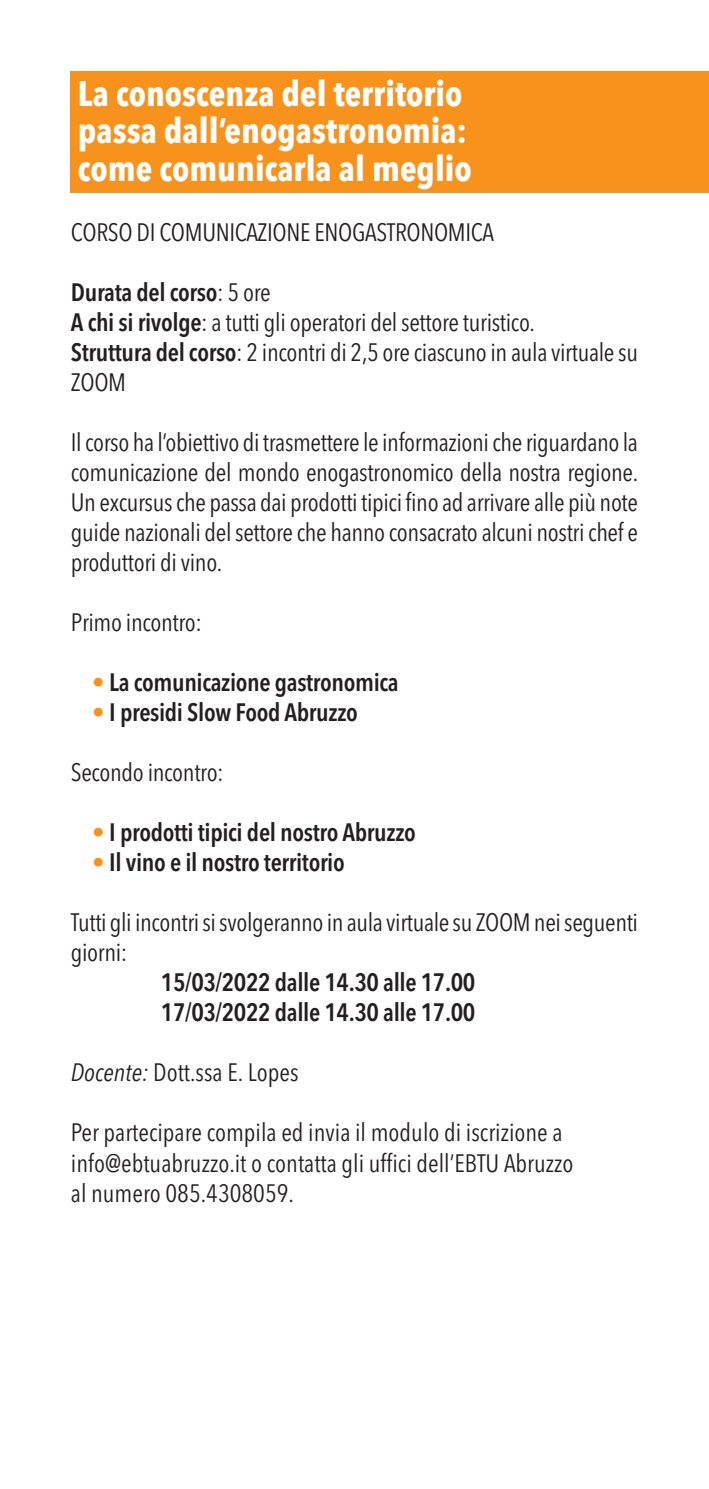
<style>
.page{position:relative;width:709px;height:1489px;background:#fff}
.page>*{position:absolute;margin:0;border:0;box-sizing:border-box;transform-origin:0 0}
.t1{font:700 35px/37.5px "Avenir Next Condensed";color:#fff}
.t2{font:25px/30px "Avenir Next Condensed";letter-spacing:-.015em;color:#231f20}
.t3{font:600 25px/30px "Avenir Next Condensed";letter-spacing:-.015em;color:#231f20}
.s1{font-weight:600}
.s2{font-weight:400;color:#f7931d}
.s3{font-style:italic}
</style>
<div class="page">
<div style="left:71px;top:71px;width:638px;height:121px;background:#f7931d"></div>
<h1 class="t1" style="left:78px;top:75px;width:395px">La conoscenza del territorio passa dall’enogastronomia: come comunicarla al meglio</h1>
<p class="t2" style="left:71px;top:217px;width:424px">CORSO DI COMUNICAZIONE ENOGASTRONOMICA</p>
<p class="t2" style="left:71px;top:277px;width:568px"><span class="s1">Durata del corso</span>: 5 ore<br><span class="s1">A chi si rivolge</span>: a tutti gli operatori del settore turistico.<br><span class="s1">Struttura del corso</span>: 2 incontri di 2,5 ore ciascuno in aula virtuale su ZOOM</p>
<p class="t2" style="left:71px;top:427px;width:568px;text-align:justify">Ilcorso ha l’obiettivo di trasmettere le informazioniche riguardano la comunicazione del mondo enogastronomico della nostra regione.<br>Un excursusche passa dai prodotti tipici fino ad arrivare alle più note guide nazionali del settore che hanno consacrato alcuni nostri chef e produttori di vino.</p>
<p class="t2" style="left:71px;top:607px;width:133px">Primo incontro:</p>
<p class="t3" style="left:92px;top:667px;width:308px"><span class="s2">•</span> La comunicazione gastronomica</p>
<p class="t3" style="left:92px;top:697px;width:267px"><span class="s2">•</span> I presidi Slow Food Abruzzo</p>
<p class="t2" style="left:71px;top:757px;width:154px">Secondo incontro:</p>
<p class="t3" style="left:92px;top:817px;width:325px"><span class="s2">•</span> I prodotti tipici del nostro Abruzzo</p>
<p class="t3" style="left:92px;top:847px;width:254px"><span class="s2">•</span> Il vino e il nostro territorio</p>
<p class="t2" style="left:71px;top:907px;width:568px">Tutti gli incontrisisvolgeranno in aula virtuale su ZOOMneiseguenti giorni:</p>
<p class="t3" style="left:161px;top:967px;width:316px">15/03/2022 dalle 14.30 alle 17.00<br>17/03/2022 dalle 14.30 alle 17.00</p>
<p class="t2" style="left:71px;top:1057px;width:229px"><span class="s3">Docente:</span> Dott.ssa E. Lopes</p>
<p class="t2" style="left:71px;top:1117px;width:504px">Per partecipare compila ed invia il modulo di iscrizione a info@ebtuabruzzo.it o contatta gli uffici dell’EBTU Abruzzo al numero 085.4308059.</p>
</div>
